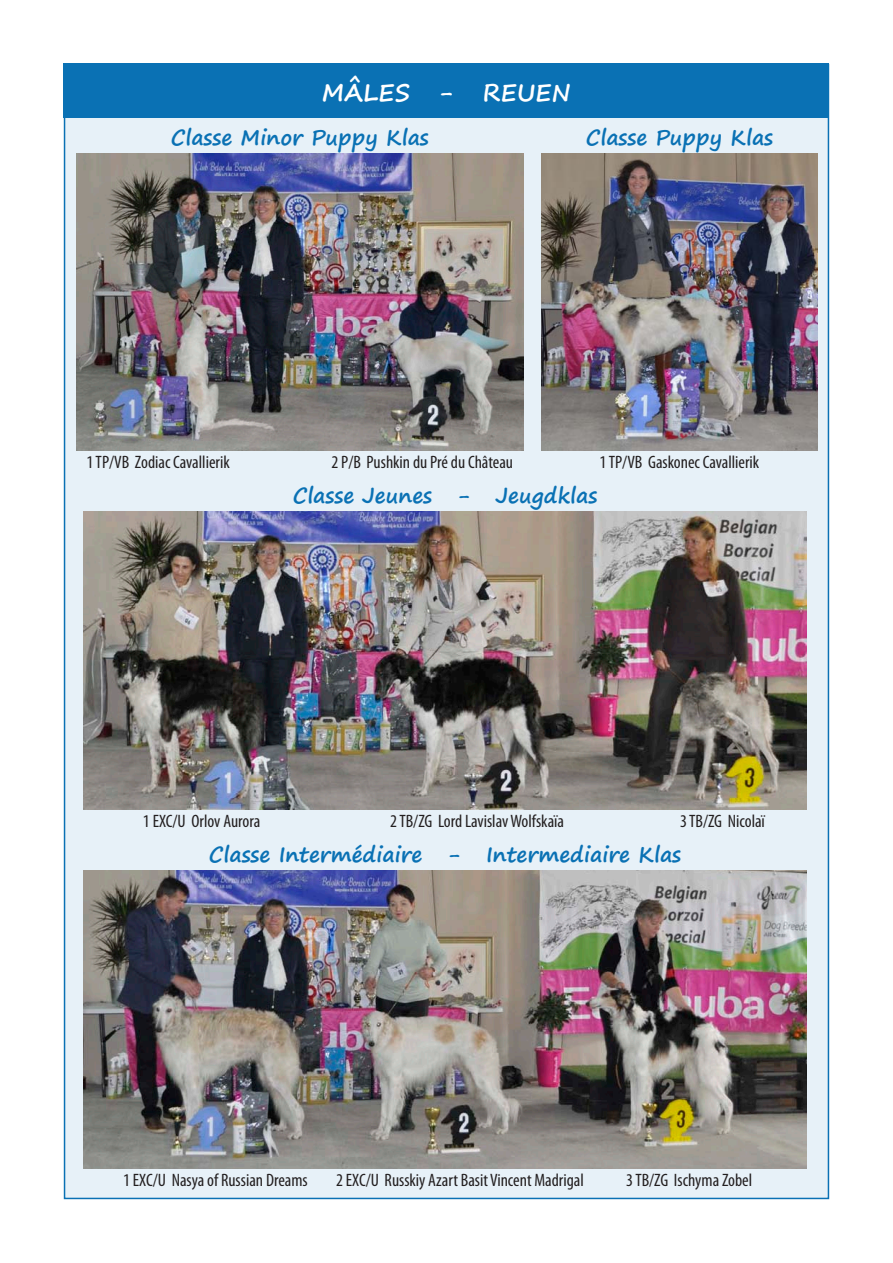
<style>
.page{position:relative;width:893px;height:1263px;background:#fff}
.page>*{position:absolute;margin:0;border:0;box-sizing:border-box;transform-origin:0 0}
.t1{font:700 24px "Segoe Print";color:#fff}
.t2{font:700 21px "Segoe Print";color:#0a71b4}
.t3{font:condensed 18px "Myriad Pro";color:#231f20}
</style>
<div class="page">
<div style="left:64px;top:64px;width:765px;height:1135px;background:#e7f1f8;border:2px solid #0a71b4"></div>
<div style="left:64px;top:64px;width:765px;height:54px;background:#0a71b4"></div>
<img style="left:77px;top:153px;width:446px;height:298px">
<img style="left:541px;top:153px;width:277px;height:298px">
<img style="left:84px;top:512px;width:722px;height:297px">
<img style="left:84px;top:871px;width:722px;height:297px">
<p class="t1" style="left:322px;top:71px;width:250px">Mâles - Reuen</p>
<p class="t2" style="left:171px;top:118px;width:260px">Classe Minor Puppy Klas</p>
<p class="t2" style="left:586px;top:118px;width:189px">Classe Puppy Klas</p>
<p class="t3" style="left:87px;top:452px;width:145px">1 TP/VB Zodiac Cavallierik</p>
<p class="t3" style="left:331px;top:452px;width:183px">2 P/B Pushkin du Pré du Château</p>
<p class="t3" style="left:600px;top:452px;width:161px">1 TP/VB Gaskonec Cavallierik</p>
<p class="t2" style="left:293px;top:477px;width:306px">Classe Jeunes - Jeugdklas</p>
<p class="t3" style="left:143px;top:810px;width:119px">1 EXC/U Orlov Aurora</p>
<p class="t3" style="left:390px;top:810px;width:175px">2 TB/ZG Lord Lavislav Wolfskaïa</p>
<p class="t3" style="left:680px;top:810px;width:86px">3 TB/ZG Nicolaï</p>
<p class="t2" style="left:209px;top:835px;width:474px">Classe Intermédiaire - Intermediaire Klas</p>
<p class="t3" style="left:123px;top:1169px;width:186px">1 EXC/U Nasya of Russian Dreams</p>
<p class="t3" style="left:336px;top:1169px;width:249px">2 EXC/U Russkiy Azart Basit Vincent Madrigal</p>
<p class="t3" style="left:626px;top:1169px;width:127px">3 TB/ZG Ischyma Zobel</p>
</div>
